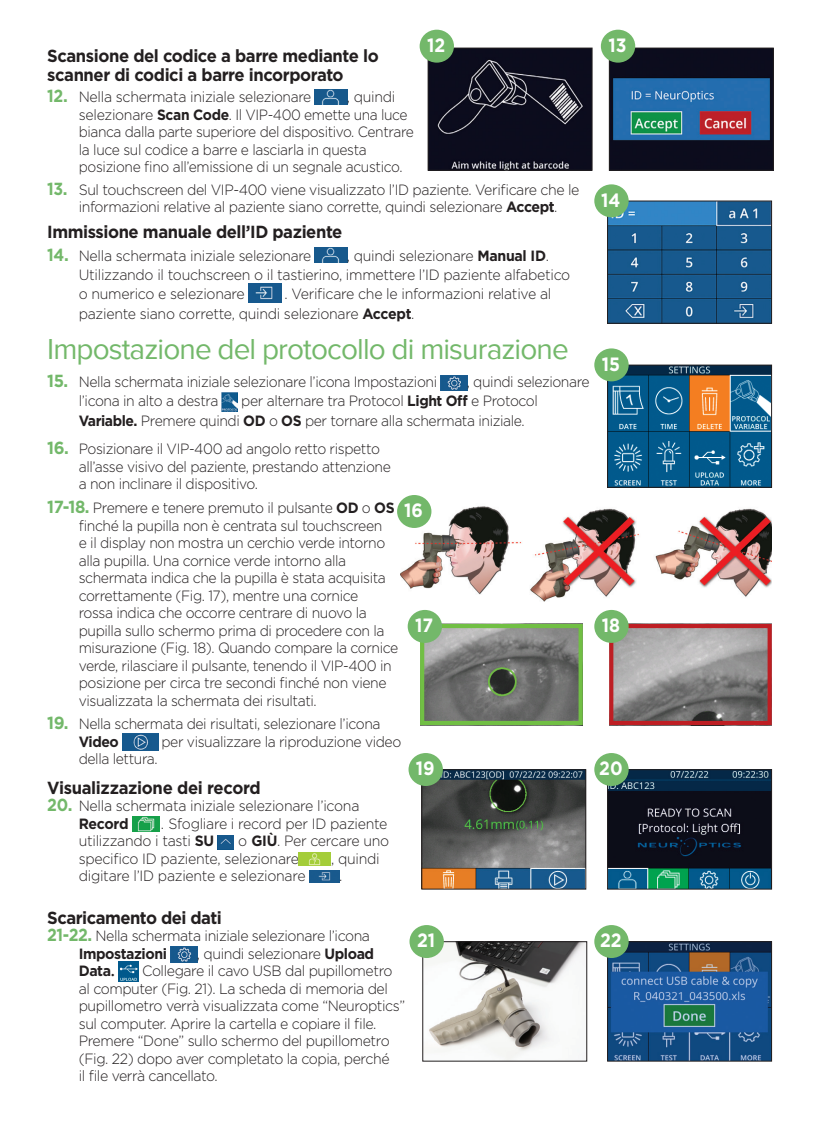
<style>
.page{position:relative;width:819px;height:1134px;background:#fff}
.page>*{position:absolute;margin:0;border:0;box-sizing:border-box;transform-origin:0 0}
.t1{font:29.75px "Proxima Nova";letter-spacing:-.03em;color:#73b86a}
.t2{font:700 19.25px "Gotham";color:#fff;scale:.9 1}
.t3{font:700 17.5px/19.2px "Gotham";letter-spacing:-.025em;color:#231f20;scale:.95 1}
.t4{font:300 14.88px/17.5px "Gotham";letter-spacing:-.03em;color:#231f20;scale:.95 1}
.t5{font:300 14.88px/17.5px "Gotham";letter-spacing:-.03em;color:#231f20;scale:.94 1}
.t6{font:700 14.88px "Gotham";color:#231f20;scale:.95 1}
.s1{font-weight:700;font-size:17.5px;color:#73b86a}
.s2{font-weight:700}
.s3{font-family:"Minion Pro";font-weight:400;font-size:21px}
</style>
<div class="page">
<img style="left:315px;top:89px;width:32px;height:15px">
<svg style="left:428px;top:48px;width:164px;height:123px"></svg>
<svg style="left:609px;top:48px;width:165px;height:123px"></svg>
<img style="left:315px;top:248px;width:32px;height:15px">
<img style="left:249px;top:284px;width:33px;height:19px">
<img style="left:400px;top:502px;width:372px;height:111px">
<img style="left:425px;top:629px;width:153px;height:91px">
<div style="left:420px;top:624px;width:163px;height:101px;border:4px solid #71bf44"></div>
<img style="left:614px;top:629px;width:153px;height:91px">
<div style="left:609px;top:624px;width:163px;height:101px;border:4px solid #be1e23"></div>
<img style="left:122px;top:734px;width:36px;height:16px">
<svg style="left:607px;top:201px;width:165px;height:123px"></svg>
<svg style="left:607px;top:365px;width:165px;height:123px"></svg>
<svg style="left:421px;top:769px;width:165px;height:120px"></svg>
<svg style="left:607px;top:769px;width:165px;height:120px"></svg>
<svg style="left:607px;top:941px;width:165px;height:120px"></svg>
<svg style="left:422px;top:941px;width:165px;height:120px"></svg>
<div style="left:594px;top:184px;width:35px;height:33px;background:#73b86a;border-radius:50%"></div>
<div style="left:594px;top:348px;width:35px;height:33px;background:#73b86a;border-radius:50%"></div>
<div style="left:409px;top:753px;width:34px;height:33px;background:#73b86a;border-radius:50%"></div>
<div style="left:594px;top:753px;width:35px;height:33px;background:#73b86a;border-radius:50%"></div>
<div style="left:594px;top:925px;width:35px;height:33px;background:#73b86a;border-radius:50%"></div>
<div style="left:410px;top:925px;width:34px;height:33px;background:#73b86a;border-radius:50%"></div>
<div style="left:397px;top:495px;width:34px;height:33px;background:#73b86a;border-radius:50%"></div>
<div style="left:408px;top:610px;width:34px;height:33px;background:#73b86a;border-radius:50%"></div>
<div style="left:594px;top:610px;width:35px;height:33px;background:#73b86a;border-radius:50%"></div>
<img style="left:441px;top:375px;width:26px;height:16px">
<img style="left:222px;top:393px;width:16px;height:19px">
<img style="left:132px;top:816px;width:28px;height:16px">
<img style="left:218px;top:835px;width:16px;height:14px">
<img style="left:299px;top:852px;width:31px;height:13px">
<img style="left:309px;top:870px;width:31px;height:13px">
<img style="left:170px;top:947px;width:27px;height:15px">
<img style="left:119px;top:962px;width:20px;height:20px">
<div style="left:420px;top:30px;width:34px;height:33px;background:#73b86a;border-radius:50%"></div>
<div style="left:601px;top:30px;width:34px;height:33px;background:#73b86a;border-radius:50%"></div>
<p class="t2" style="left:427px;top:33px;width:22px">12</p>
<p class="t2" style="left:608px;top:33px;width:22px">13</p>
<p class="t3" style="left:47px;top:46px;width:350px">Scansione del codice a barre mediante lo scanner di codici a barre incorporato</p>
<p class="t4" style="left:47px;top:88px;width:279px"><span class="s1">12.</span> Nella schermata iniziale selezionare</p>
<p class="t4" style="left:79px;top:88px;width:354px;text-indent:268px">, quindi selezionare <span class="s2">Scan Code</span>. Il VIP-400 emette una luce bianca dalla parte superiore del dispositivo. Centrare la luce sul codice a barre e lasciarla in questa posizione fino all’emissione di un segnale acustico.</p>
<p class="t4" style="left:79px;top:181px;width:528px;text-indent:-32px"><span class="s1">13.</span> Sul touchscreen del VIP-400 viene visualizzato l’ID paziente. Verificare che le informazioni relative al paziente siano corrette, quindi selezionare <span class="s2">Accept</span>.</p>
<p class="t3" style="left:47px;top:222px;width:312px">Immissione manuale dell’ID paziente</p>
<p class="t4" style="left:47px;top:246px;width:279px"><span class="s1">14.</span> Nella schermata iniziale selezionare</p>
<p class="t2" style="left:601px;top:187px;width:23px">14</p>
<p class="t4" style="left:79px;top:246px;width:519px;line-height:19.2px;text-indent:268px">, quindi selezionare <span class="s2">Manual ID</span>.<br>Utilizzando il touchscreen o il tastierino, immettere l’ID paziente alfabetico o numerico e selezionare</p>
<p class="t4" style="left:79px;top:284px;width:499px;line-height:19.2px;text-indent:206px">. Verificare che le informazioni relative al paziente siano corrette, quindi selezionare <span class="s2">Accept</span>.</p>
<p class="t1" style="left:47px;top:332px;width:523px">Impostazione del protocollo di misurazione</p>
<p class="t5" style="left:47px;top:373px;width:416px"><span class="s1">15.</span> Nella schermata iniziale selezionare l’icona Impostazioni</p>
<p class="t5" style="left:467px;top:373px;width:132px">, quindi selezionare</p>
<p class="t5" style="left:79px;top:392px;width:150px">l’icona in alto a destra</p>
<p class="t5" style="left:79px;top:391px;width:490px;line-height:19.2px;text-indent:163px">per alternare tra Protocol <span class="s2">Light Off</span> e Protocol<br><span class="s2">Variable.</span> Premere quindi <span class="s2">OD</span> o <span class="s2">OS</span> per tornare alla schermata iniziale.</p>
<p class="t2" style="left:602px;top:351px;width:22px">15</p>
<p class="t5" style="left:79px;top:440px;width:334px;text-indent:-32px"><span class="s1">16.</span> Posizionare il VIP-400 ad angolo retto rispetto all’asse visivo del paziente, prestando attenzione a non inclinare il dispositivo.</p>
<p class="t5" style="left:79px;top:499px;width:341px;text-indent:-32px"><span class="s1">17-18.</span> Premere e tenere premuto il pulsante <span class="s2">OD</span> o <span class="s2">OS </span>finché la pupilla non è centrata sul touchscreen<br>e il display non mostra un cerchio verde intorno alla pupilla. Una cornice verde intorno alla schermata indica che la pupilla è stata acquisita correttamente (Fig. 17), mentre una cornice<br>rossa indica che occorre centrare di nuovo la pupilla sullo schermo prima di procedere con la misurazione (Fig. 18). Quando compare la cornice verde, rilasciare il pulsante, tenendo il VIP-400 in posizione per circa tre secondi finché non viene visualizzata la schermata dei risultati.</p>
<p class="t5" style="left:79px;top:715px;width:323px;text-indent:-32px"><span class="s1">19.</span> Nella schermata dei risultati, selezionare l’icona<br><span class="s2">Video</span></p>
<p class="t2" style="left:404px;top:498px;width:22px">16</p>
<p class="t2" style="left:415px;top:613px;width:22px">17</p>
<p class="t2" style="left:602px;top:613px;width:22px">18</p>
<p class="t5" style="left:161px;top:732px;width:257px">per visualizzare la riproduzione video</p>
<p class="t5" style="left:79px;top:750px;width:86px">della lettura.</p>
<p class="t3" style="left:47px;top:778px;width:226px">Visualizzazione dei record</p>
<p class="t4" style="left:79px;top:797px;width:297px;text-indent:-32px"><span class="s1">20.</span> Nella schermata iniziale selezionare l’icona<br><span class="s2">Record</span></p>
<p class="t4" style="left:79px;top:814px;width:327px;text-indent:82px">. Sfogliare i record per ID paziente utilizzando i tasti <span class="s2">SU</span></p>
<p class="t4" style="left:79px;top:832px;width:328px;text-indent:159px">o <span class="s2">GIÙ</span>. Per cercare uno specifico ID paziente, selezionare</p>
<p class="t4" style="left:331px;top:849px;width:53px">, quindi</p>
<p class="t4" style="left:79px;top:867px;width:240px">digitare l’ID paziente e selezionare</p>
<p class="t4" style="left:339px;top:867px;width:5px">.</p>
<p class="t3" style="left:47px;top:908px;width:185px">Scaricamento dei dati</p>
<p class="t4" style="left:79px;top:927px;width:308px;text-indent:-32px"><span class="s1">21-22.</span> Nella schermata iniziale selezionare l’icona<br><span class="s2">Impostazioni</span></p>
<p class="t4" style="left:197px;top:944px;width:188px">, quindi selezionare <span class="s2">Upload</span></p>
<p class="t4" style="left:79px;top:962px;width:345px;text-indent:63px">Collegare il cavo USB dal pupillometro al computer (Fig. 21). La scheda di memoria del pupillometro verrà visualizzata come “Neuroptics” sul computer. Aprire la cartella e copiare il file.<br>Premere “Done” sullo schermo del pupillometro (Fig. 22) dopo aver completato la copia, perché<br>il file verrà cancellato.</p>
<p class="t6" style="left:79px;top:961px;width:40px">Data<span class="s3">.</span></p>
<p class="t2" style="left:416px;top:756px;width:22px">19</p>
<p class="t2" style="left:599px;top:756px;width:28px">20</p>
<p class="t2" style="left:417px;top:928px;width:22px">21</p>
<p class="t2" style="left:600px;top:928px;width:25px">22</p>
</div>
